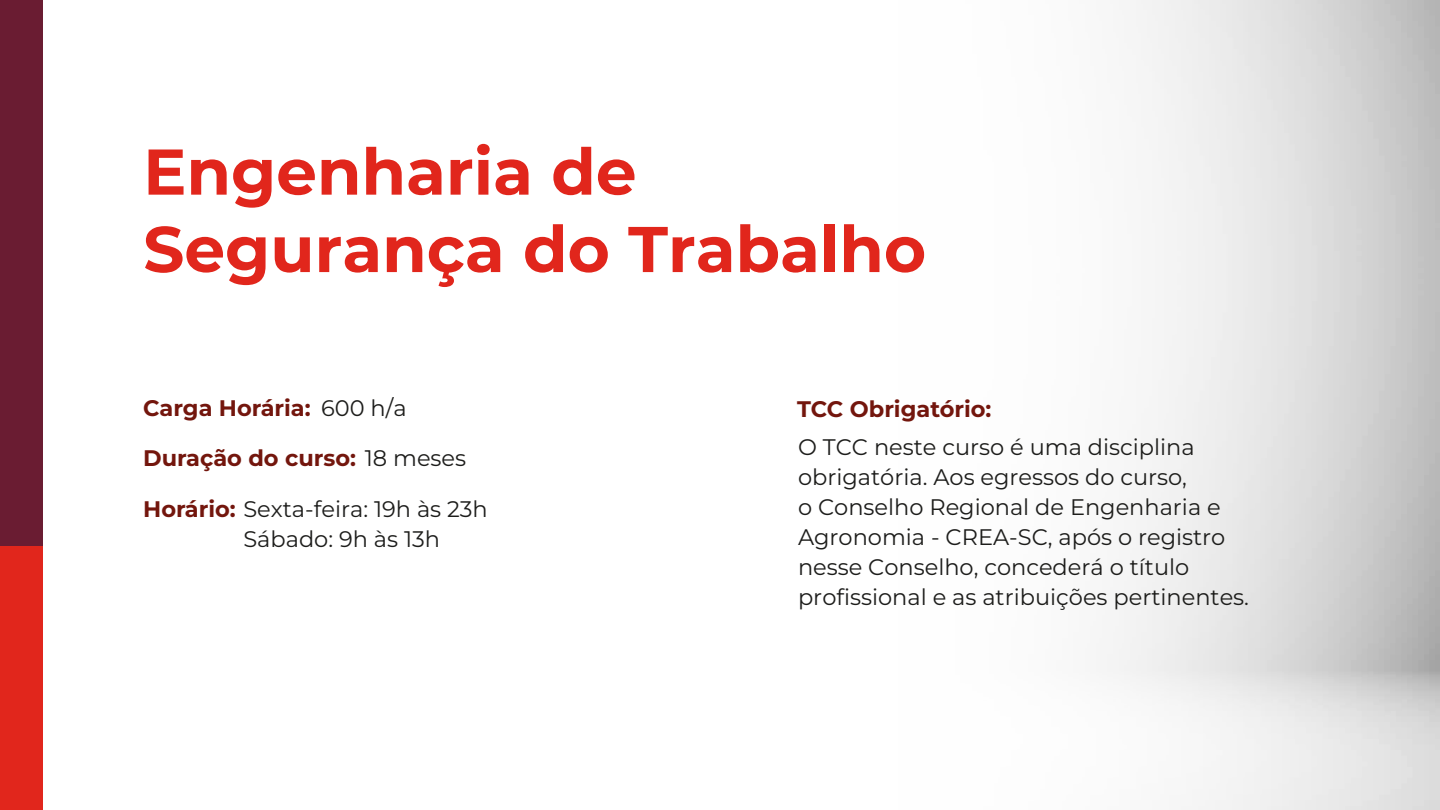
<style>
.page{position:relative;width:1440px;height:810px;background:#fff}
.page>*{position:absolute;margin:0;border:0;box-sizing:border-box;transform-origin:0 0}
.t1{font:700 64.5px/77.4px "Montserrat";color:#e1261c}
.t2{font:22.5px/30px "Montserrat";color:#1d1d1b}
.t3{font:700 22.5px "Montserrat";color:#73160d}
.s1{font-weight:400;color:#1d1d1b}
.s2{font-weight:700;color:#73160d}
</style>
<div class="page">
<div style="left:0;top:0;width:43px;height:810px;background:#6a1c32"></div>
<div style="left:0;top:546px;width:43px;height:264px;background:#e1261c"></div>
<h1 class="t1" style="left:143px;top:131px;width:784px">Engenharia de<br>Segurança do Trabalho</h1>
<p class="t3" style="left:143px;top:393px;width:265px">Carga Horária: <span class="s1">600 h/a</span></p>
<p class="t3" style="left:143px;top:443px;width:324px">Duração do curso: <span class="s1">18 meses</span></p>
<p class="t2" style="left:243px;top:494px;width:246px;text-indent:-100px"><span class="s2">Horário:</span> Sexta-feira: 19h às 23h<br>Sábado: 9h às 13h</p>
<p class="t3" style="left:797px;top:394px;width:196px">TCC Obrigatório:</p>
<p class="t2" style="left:798px;top:431px;width:452px">O TCC neste curso é uma disciplina obrigatória. Aos egressos do curso,<br>o Conselho Regional de Engenharia e Agronomia - CREA-SC, após o registro nesse Conselho, concederá o título profissional e as atribuições pertinentes.</p>
</div>
